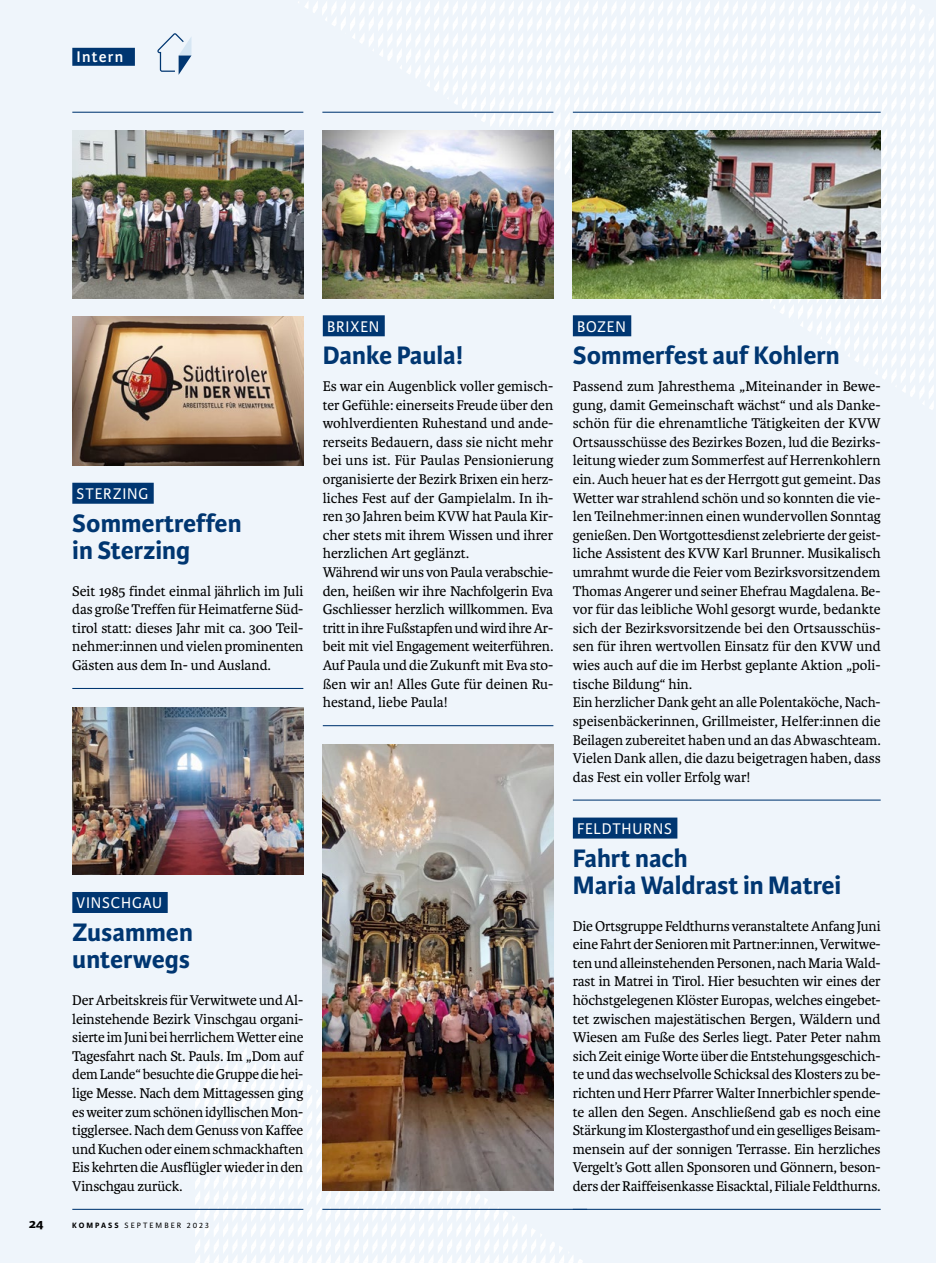
<style>
.page{position:relative;width:936px;height:1263px;background:#fff}
.page>*{position:absolute;margin:0;border:0;box-sizing:border-box;transform-origin:0 0}
.t1{font:700 27px/27px "Karmina Sans";color:#003671}
.t2{font:16.5px "Karmina Sans";letter-spacing:.055em;color:#fff;scale:.95 1}
.t3{font:600 16.5px "Karmina Sans";letter-spacing:.075em;color:#fff}
.t4{font:15px/18.6px "Karmina";color:#000;text-align:justify}
.t5{font:700 13.5px "Karmina Sans";color:#000;scale:1.1 1}
.t6{font:8.25px "Karmina Sans";letter-spacing:.25em;color:#000}
.s1{font-weight:700}
</style>
<div class="page">
<div style="left:0;top:0;width:935px;height:1263px;background:#eff5fb"></div>
<svg style="left:273px;top:1px;width:661px;height:440px"></svg>
<svg style="left:191px;top:1009px;width:415px;height:254px"></svg>
<hr style="left:573px;top:112px;width:307px;height:1px;background:#003671">
<hr style="left:72px;top:112px;width:231px;height:1px;background:#003671">
<hr style="left:322px;top:112px;width:231px;height:1px;background:#003671">
<hr style="left:322px;top:1209px;width:265px;height:1px;background:#003671">
<div style="left:573px;top:315px;width:58px;height:21px;background:#003671"></div>
<hr style="left:573px;top:799px;width:307px;height:2px;background:#003671">
<div style="left:573px;top:817px;width:104px;height:21px;background:#003671"></div>
<hr style="left:573px;top:1209px;width:307px;height:1px;background:#003671">
<div style="left:323px;top:315px;width:62px;height:21px;background:#003671"></div>
<hr style="left:323px;top:725px;width:230px;height:1px;background:#003671">
<div style="left:72px;top:483px;width:82px;height:21px;background:#003671"></div>
<hr style="left:72px;top:688px;width:231px;height:1px;background:#003671">
<div style="left:72px;top:892px;width:96px;height:21px;background:#003671"></div>
<hr style="left:72px;top:1209px;width:231px;height:1px;background:#003671">
<img style="left:573px;top:131px;width:307px;height:167px">
<img style="left:72px;top:131px;width:231px;height:167px">
<img style="left:72px;top:317px;width:231px;height:148px">
<img style="left:72px;top:707px;width:231px;height:168px">
<img style="left:322px;top:744px;width:231px;height:447px">
<img style="left:323px;top:131px;width:230px;height:167px">
<svg style="left:157px;top:33px;width:34px;height:42px"></svg>
<div style="left:72px;top:48px;width:63px;height:18px;background:#003671"></div>
<p class="t3" style="left:77px;top:47px;width:48px">Intern</p>
<p class="t2" style="left:77px;top:484px;width:77px">STERZING</p>
<h1 class="t1" style="left:72px;top:510px;width:171px">Sommertreffen in Sterzing</h1>
<p class="t4" style="left:72px;top:582px;width:232px">Seit 1985 findet einmal jährlich im Juli das große Treffen für Heimatferne Süd&shy;tirol statt: dieses Jahr mit ca. 300 Teil&shy;nehmer:innen und vielen prominenten Gästen aus dem In- und Ausland.</p>
<p class="t2" style="left:327px;top:317px;width:56px">BRIXEN</p>
<h1 class="t1" style="left:323px;top:343px;width:142px">Danke Paula!</h1>
<p class="t4" style="left:323px;top:377px;width:232px;text-align:left">Es war ein Augenblick voller gemisch&shy;ter Gefühle: einerseits Freude über den wohlverdienten Ruhestand und ande&shy;rerseits Bedauern, dass sie nicht mehr bei uns ist. Für Paulas Pensionierung organisierte der Bezirk Brixen ein herz&shy;liches Fest auf der Gampielalm. In ih&shy;ren 30 Jahren beim KVW hat Paula Kir&shy;cher stets mit ihrem Wissen und ihrer herzlichen Art geglänzt.<br>Während wir uns von Paula verabschie&shy;den, heißen wir ihre Nachfolgerin Eva Gschliesser herzlich willkommen. Eva tritt in ihre Fußstapfen und wird ihre Ar&shy;beit mit viel Engagement weiterführen.<br>Auf Paula und die Zukunft mit Eva sto&shy;ßen wir an! Alles Gute für deinen Ru&shy;hestand, liebe Paula!</p>
<p class="t2" style="left:77px;top:894px;width:92px">VINSCHGAU</p>
<h1 class="t1" style="left:72px;top:919px;width:122px">Zusammen unterwegs</h1>
<p class="t4" style="left:72px;top:991px;width:233px">Der Arbeitskreis für Verwitwete und Al&shy;leinstehende Bezirk Vinschgau organi&shy;sierte im Juni bei herrlichem Wetter eine Tagesfahrt nach St. Pauls. Im „Dom auf dem Lande“ besuchte die Gruppe die hei&shy;lige Messe. Nach dem Mittagessen ging es weiter zum schönen idyllischen Mon&shy;tigglersee. Nach dem Genuss von Kaffee und Kuchen oder einem schmackhaften Eis kehrten die Ausflügler wieder in den Vinschgau zurück.</p>
<p class="t5" style="left:29px;top:1216px;width:15px">24</p>
<p class="t6" style="left:72px;top:1221px;width:138px"><span class="s1">KOMPASS</span> SEPTEMBER 2023</p>
<p class="t2" style="left:577px;top:317px;width:53px">BOZEN</p>
<h1 class="t1" style="left:573px;top:343px;width:268px">Sommerfest auf Kohlern</h1>
<p class="t4" style="left:573px;top:377px;width:309px;text-align:left">Passend zum Jahresthema „Miteinander in Bewe&shy;gung, damit Gemeinschaft wächst“ und als Danke&shy;schön für die ehrenamtliche Tätigkeiten der KVW Ortsausschüsse des Bezirkes Bozen, lud die Bezirks&shy;leitung wieder zum Sommerfest auf Herrenkohlern ein. Auch heuer hat es der Herrgott gut gemeint. Das Wetter war strahlend schön und so konnten die vie&shy;len Teilnehmer:innen einen wundervollen Sonntag genießen. Den Wortgottesdienst zelebrierte der geist&shy;liche Assistent des KVW Karl Brunner. Musikalisch umrahmt wurde die Feier vom Bezirksvorsitzendem Thomas Angerer und seiner Ehefrau Magdalena. Be&shy;vor für das leibliche Wohl gesorgt wurde, bedankte sich der Bezirksvorsitzende bei den Ortsausschüs&shy;sen für ihren wertvollen Einsatz für den KVW und wies auch auf die im Herbst geplante Aktion „poli&shy;tische Bildung“ hin.<br>Ein herzlicher Dank geht an alle Polentaköche, Nach&shy;speisenbäckerinnen, Grillmeister, Helfer:innen die Beilagen zubereitet haben und an das Abwaschteam.<br>Vielen Dank allen, die dazu beigetragen haben, dass das Fest ein voller Erfolg war!</p>
<p class="t2" style="left:577px;top:819px;width:101px">FELDTHURNS</p>
<h1 class="t1" style="left:573px;top:845px;width:270px">Fahrt nach<br>Maria Waldrast in Matrei</h1>
<p class="t4" style="left:573px;top:916px;width:309px">Die Ortsgruppe Feldthurns veranstaltete Anfang Juni eine Fahrt der Senioren mit Partner:innen, Verwitwe&shy;ten und alleinstehenden Personen, nach Maria Wald&shy;rast in Matrei in Tirol. Hier besuchten wir eines der höchstgelegenen Klöster Europas, welches eingebet&shy;tet zwischen majestätischen Bergen, Wäldern und Wiesen am Fuße des Serles liegt. Pater Peter nahm sich Zeit einige Worte über die Entstehungsgeschich&shy;te und das wechselvolle Schicksal des Klosters zu be&shy;richten und Herr Pfarrer Walter Innerbichler spende&shy;te allen den Segen. Anschließend gab es noch eine Stärkung im Klostergasthof und ein geselliges Beisam&shy;mensein auf der sonnigen Terrasse. Ein herzliches Vergelt’s Gott allen Sponsoren und Gönnern, beson&shy;ders der Raiffeisenkasse Eisacktal, Filiale Feldthurns.</p>
</div>
